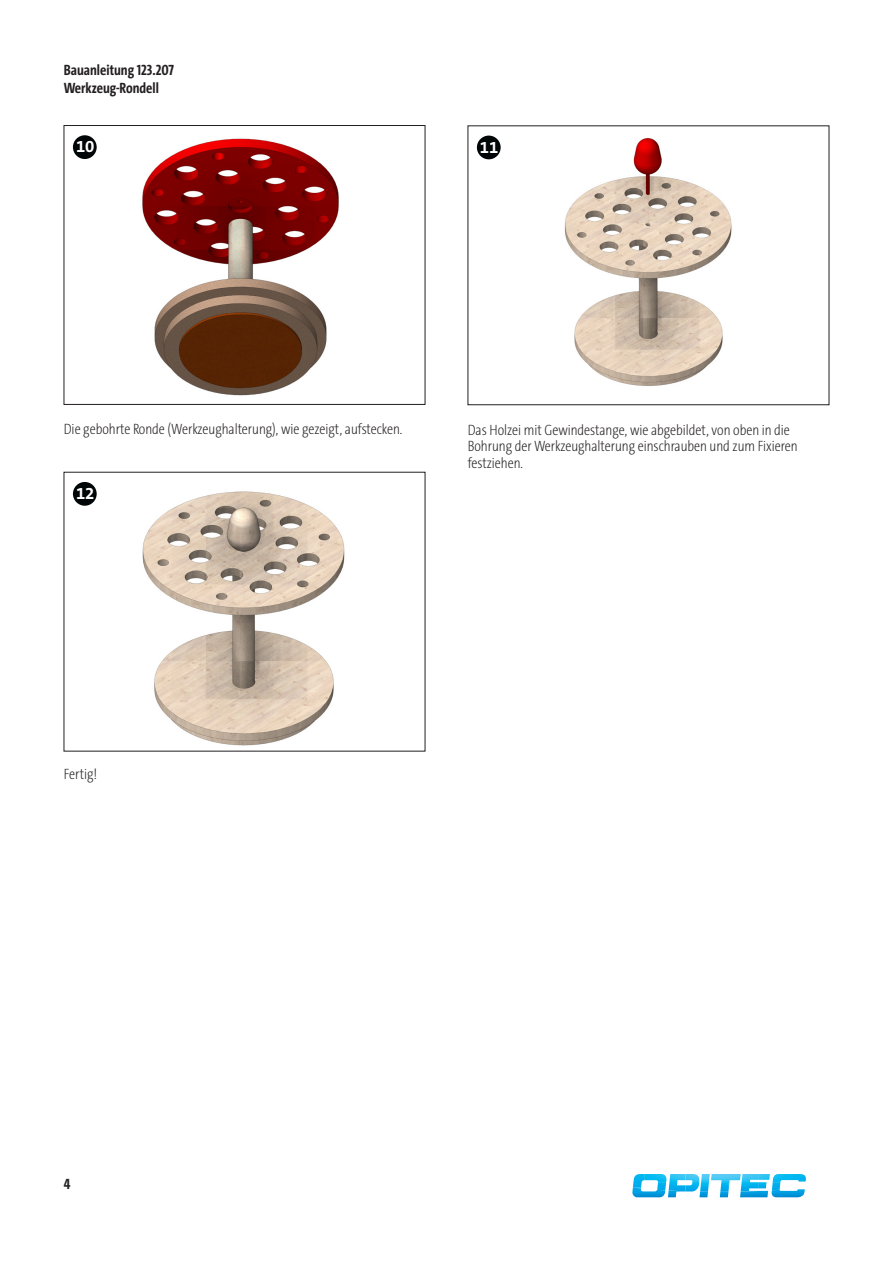
<style>
.page{position:relative;width:893px;height:1263px;background:#fff}
.page>*{position:absolute;margin:0;border:0;box-sizing:border-box;transform-origin:0 0}
.t1{font:700 16.8px "The Sans B W7";color:#fff}
.Anleitung-Info{font:200 15px/16.5px "The Sans Cd LF2";color:#231f20}
.Beschreibung_linksbü{font:700 15px "The Sans Cd LF7";color:#231f20}
</style>
<div class="page">
<svg style="left:632px;top:1174px;width:174px;height:24px"></svg>
<img style="left:142px;top:138px;width:197px;height:258px">
<div style="left:64px;top:125px;width:361px;height:280px;border:1px solid #231f20"></div>
<div style="left:72px;top:134px;width:26px;height:26px;background:#000507;border-radius:50%"></div>
<div style="left:71px;top:134px;width:27px;height:27px;border:2px solid #fff;border-radius:50%"></div>
<img style="left:565px;top:138px;width:167px;height:248px">
<div style="left:476px;top:135px;width:25px;height:25px;background:#000507;border-radius:50%"></div>
<div style="left:475px;top:134px;width:27px;height:27px;border:2px solid #fff;border-radius:50%"></div>
<img style="left:142px;top:491px;width:203px;height:255px">
<div style="left:72px;top:481px;width:26px;height:26px;background:#000507;border-radius:50%"></div>
<div style="left:71px;top:480px;width:27px;height:27px;border:2px solid #fff;border-radius:50%"></div>
<p class="Beschreibung_linksbü" style="left:64px;top:60px;width:112px">Bauanleitung 123.207</p>
<p class="Beschreibung_linksbü" style="left:64px;top:78px;width:97px">Werkzeug-Rondell</p>
<p class="t1" style="left:76px;top:136px;width:20px">10</p>
<p class="t1" style="left:480px;top:136px;width:20px">11</p>
<p class="Anleitung-Info" style="left:64px;top:421px;width:340px">Die gebohrte Ronde (Werkzeughalterung), wie gezeigt, aufstecken.</p>
<p class="t1" style="left:76px;top:483px;width:20px">12</p>
<p class="Anleitung-Info" style="left:468px;top:421px;width:331px">Das Holzei mit Gewindestange, wie abgebildet, von oben in die<br>Bohrung der Werkzeughalterung einschrauben und zum Fixieren festziehen.</p>
<p class="Anleitung-Info" style="left:64px;top:765px;width:35px">Fertig!</p>
<p class="Beschreibung_linksbü" style="left:64px;top:1174px;width:8px">4</p>
</div>
